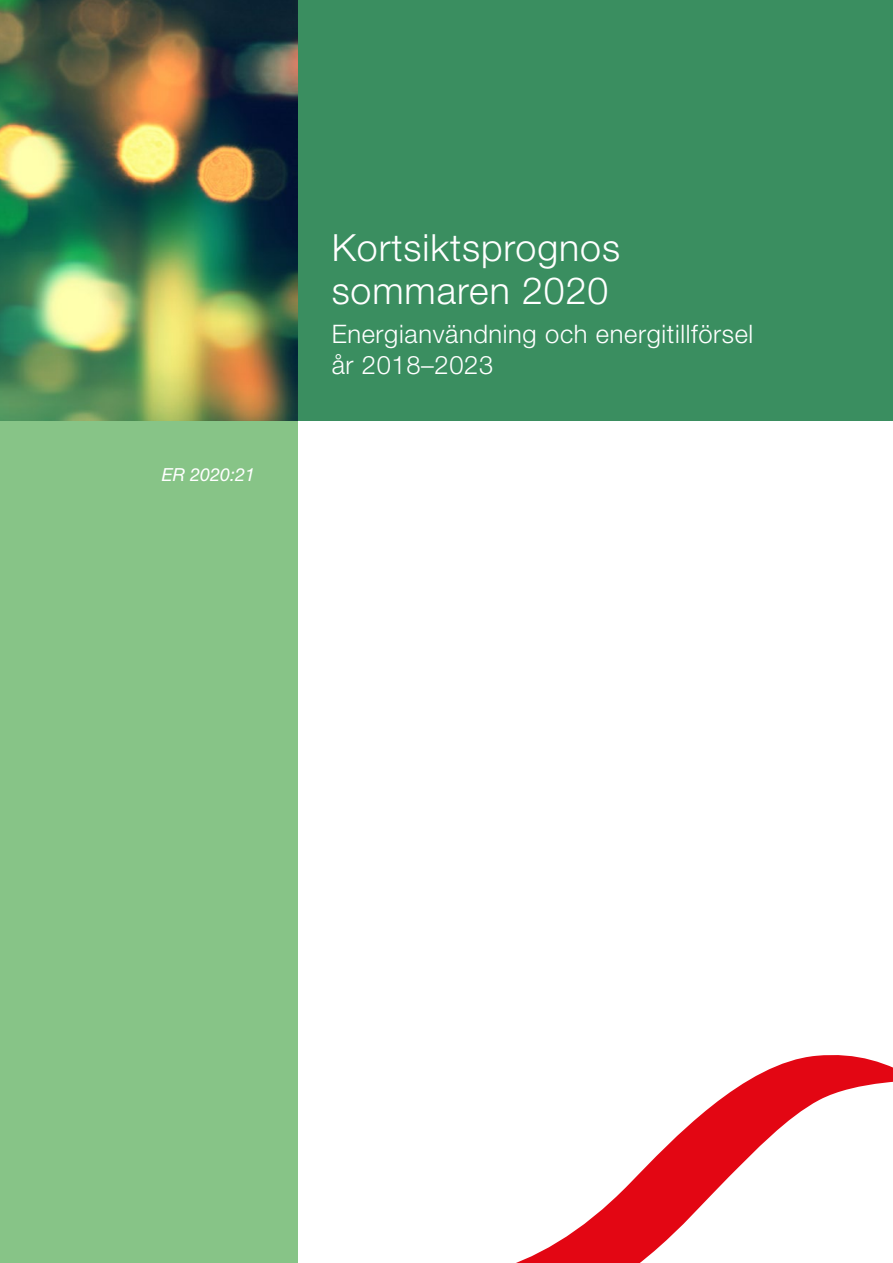
<style>
.page{position:relative;width:893px;height:1263px;background:#fff}
.page>*{position:absolute;margin:0;border:0;box-sizing:border-box;transform-origin:0 0}
.t1{font:300 37.5px/42.8px "Helvetica Neue LT Std";letter-spacing:.025em;color:#fff}
.t2{font:300 25.5px/30.8px "Helvetica Neue LT Std";letter-spacing:.025em;color:#fff}
.t3{font:italic 18px "Helvetica Neue LT Std";color:#fff}
</style>
<div class="page">
<div style="left:0;top:421px;width:298px;height:842px;background:#87c487"></div>
<div style="left:298px;top:0;width:595px;height:421px;background:#3a8e60"></div>
<img style="left:0;top:0;width:298px;height:421px">
<svg style="left:516px;top:1055px;width:377px;height:208px"></svg>
<p class="t3" style="left:162px;top:463px;width:95px">ER 2020:21</p>
<h1 class="t1" style="left:332px;top:226px;width:290px">Kortsiktsprognos sommaren 2020</h1>
<p class="t2" style="left:332px;top:318px;width:423px">Energianvändning och energitillförsel år 2018–2023</p>
</div>
